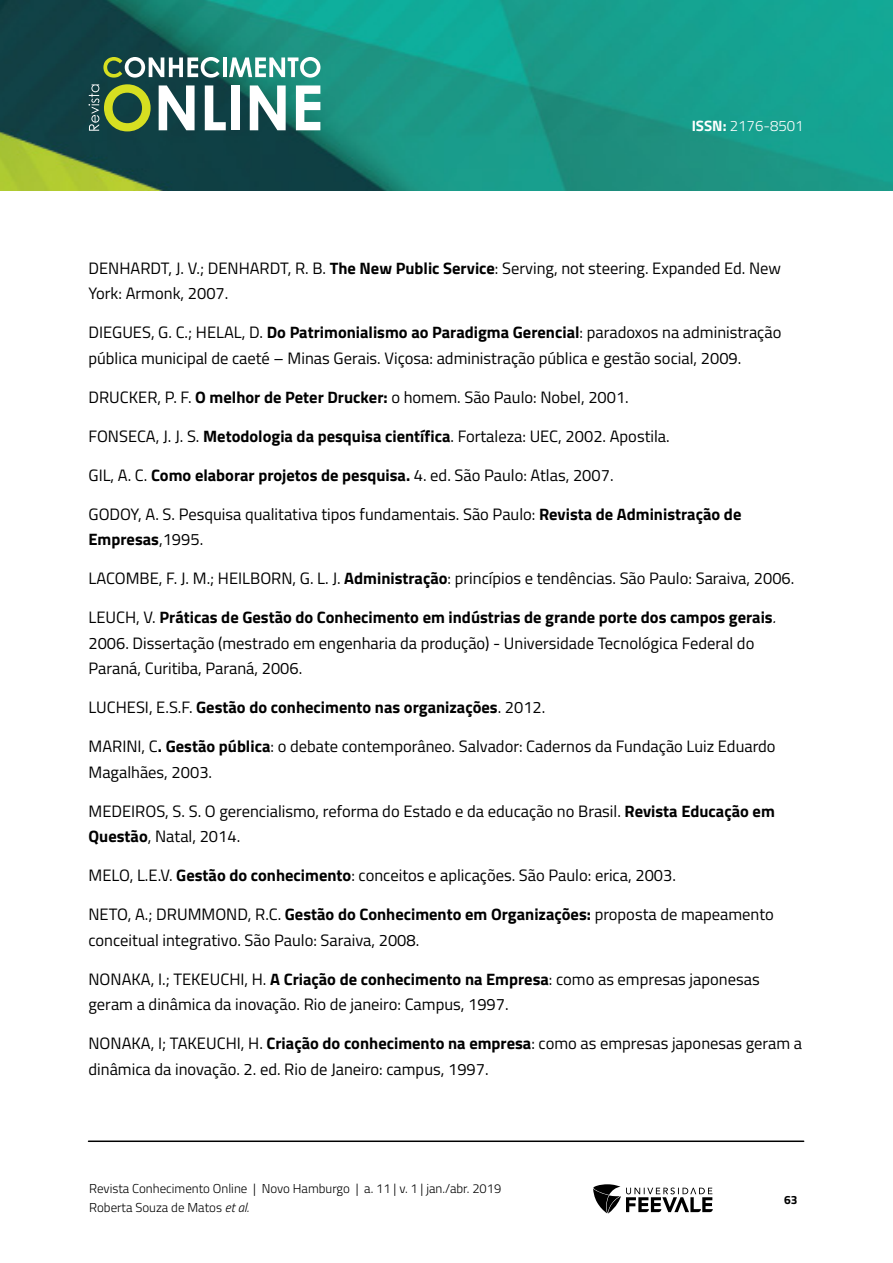
<style>
.page{position:relative;width:893px;height:1263px;background:#fff}
.page>*{position:absolute;margin:0;border:0;box-sizing:border-box;transform-origin:0 0}
.Referências{font:16.5px/25.5px "Titillium Web";color:#000}
.Referências-2{font:700 16.5px "Titillium Web";color:#000}
.t1{font:300 15px "Titillium Web";color:#fff}
.t2{font:300 12.9px/19.5px "Titillium Web";color:#000}
.t3{font:700 12px "Titillium Web";color:#000}
.s1{font-weight:700}
.s2{font-style:italic}
.s3{font-weight:400}
</style>
<div class="page">
<img style="left:0;top:0;width:893px;height:190px">
<svg style="left:593px;top:1184px;width:120px;height:29px"></svg>
<svg style="left:103px;top:57px;width:117px;height:21px"></svg>
<hr style="left:223px;top:57px;width:3px;height:20px;background:#fff">
<svg style="left:229px;top:57px;width:91px;height:21px"></svg>
<svg style="left:88px;top:84px;width:63px;height:47px;background:#5e7e3f"></svg>
<svg style="left:159px;top:85px;width:36px;height:45px"></svg>
<svg style="left:205px;top:85px;width:21px;height:45px"></svg>
<div style="left:232px;top:85px;width:8px;height:45px;background:#fff"></div>
<svg style="left:250px;top:85px;width:36px;height:45px"></svg>
<svg style="left:296px;top:85px;width:24px;height:45px"></svg>
<hr style="left:88px;top:1140px;width:716px;height:2px;background:#000">
<p class="t1" style="left:692px;top:115px;width:114px"><span class="s1">ISSN:</span> 2176-8501</p>
<p class="Referências" style="left:88px;top:254px;width:694px">DENHARDT, J. V.; DENHARDT, R. B. <span class="s1">The New Public Service</span>: Serving, not steering. Expanded Ed. New<br>York: Armonk, 2007.</p>
<p class="Referências" style="left:88px;top:319px;width:694px">DIEGUES, G. C.; HELAL, D. <span class="s1">Do Patrimonialismo ao Paradigma Gerencial</span>: paradoxos na administração pública municipal de caeté – Minas Gerais. Viçosa: administração pública e gestão social, 2009.</p>
<p class="Referências" style="left:88px;top:383px;width:542px">DRUCKER, P. F. <span class="s1">O melhor de Peter Drucker:</span> o homem. São Paulo: Nobel, 2001.</p>
<p class="Referências" style="left:88px;top:422px;width:583px">FONSECA, J. J. S. <span class="s1">Metodologia da pesquisa científica</span>. Fortaleza: UEC, 2002. Apostila.</p>
<p class="Referências" style="left:88px;top:461px;width:527px">GIL, A. C. <span class="s1">Como elaborar projetos de pesquisa.</span> 4. ed. São Paulo: Atlas, 2007.</p>
<p class="Referências" style="left:88px;top:500px;width:654px">GODOY, A. S. Pesquisa qualitativa tipos fundamentais. São Paulo: <span class="s1">Revista de Administração de<br>Empresas</span>,1995.</p>
<p class="Referências" style="left:88px;top:565px;width:707px">LACOMBE, F. J. M.; HEILBORN, G. L. J. <span class="s1">Administração</span>: princípios e tendências. São Paulo: Saraiva, 2006.</p>
<p class="Referências" style="left:88px;top:604px;width:688px">LEUCH, V. <span class="s1">Práticas de Gestão do Conhecimento em indústrias de grande porte dos campos gerais</span><span class="s2">.<br></span>2006. Dissertação (mestrado em engenharia da produção) - Universidade Tecnológica Federal do<br>Paraná, Curitiba, Paraná, 2006.</p>
<p class="Referências-2" style="left:88px;top:695px;width:458px"><span class="s3">LUCHESI, E.S.F.</span> Gestão do conhecimento nas organizações<span class="s3">. 2012.</span></p>
<p class="Referências" style="left:88px;top:733px;width:689px">MARINI, C<span class="s1">. Gestão pública</span>: o debate contemporâneo. Salvador: Cadernos da Fundação Luiz Eduardo<br>Magalhães, 2003.</p>
<p class="Referências" style="left:88px;top:797px;width:688px">MEDEIROS, S. S. O gerencialismo, reforma do Estado e da educação no Brasil. <span class="s1">Revista Educação em<br>Questão</span>, Natal, 2014.</p>
<p class="Referências" style="left:88px;top:862px;width:589px">MELO, L.E.V. <span class="s1">Gestão do conhecimento</span>: conceitos e aplicações. São Paulo: erica, 2003.</p>
<p class="Referências" style="left:88px;top:901px;width:687px">NETO, A.; DRUMMOND, R.C. <span class="s1">Gestão do Conhecimento em Organizações:</span> proposta de mapeamento conceitual integrativo. São Paulo: Saraiva, 2008.</p>
<p class="Referências" style="left:88px;top:965px;width:673px">NONAKA, I.; TEKEUCHI, H. <span class="s1">A Criação de conhecimento na Empresa</span>: como as empresas japonesas geram a dinâmica da inovação. Rio de janeiro: Campus, 1997.</p>
<p class="Referências" style="left:88px;top:1030px;width:715px">NONAKA, I; TAKEUCHI, H. <span class="s1">Criação do conhecimento na empresa</span>: como as empresas japonesas geram a dinâmica da inovação. 2. ed. Rio de Janeiro: campus, 1997.</p>
<p class="t2" style="left:89px;top:1178px;width:414px">Revista Conhecimento Online | Novo Hamburgo | a. 11 | v. 1 | jan./abr. 2019<br>Roberta Souza de Matos <span class="s2">et al.</span></p>
<p class="t3" style="left:784px;top:1190px;width:15px">63</p>
</div>
